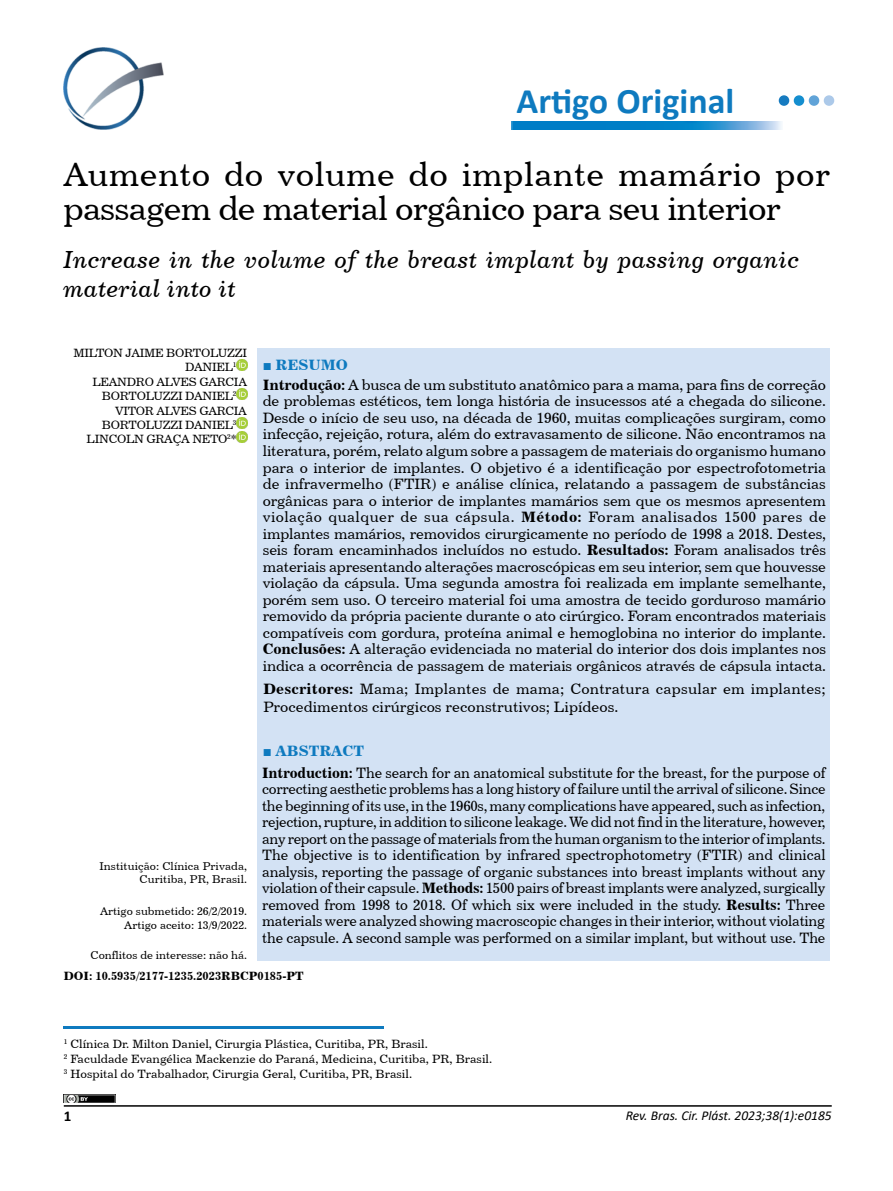
<style>
.page{position:relative;width:893px;height:1191px;background:#fff}
.page>*{position:absolute;margin:0;border:0;box-sizing:border-box;transform-origin:0 0}
.t1{font:700 36px "Calibri";color:#0e7abf}
.t2{font:33.75px/34.5px "Century 731 BT Roman A";letter-spacing:-.025em;color:#000}
.t3{font:24.75px/29.7px "Century 731 BT Italic A";letter-spacing:.01em;color:#000}
.t4{font:15px/16.5px "Century 731 BT Roman A";letter-spacing:-.01em;color:#000;text-align:justify}
.t5{font:15px/16.5px "Century 731 BT Roman A";letter-spacing:-.01em;color:#000;text-align:justify;scale:.95 1}
.t6{font:15px "Century 731 BT Bold A";color:#0e7abf}
.t7{font:700 15px "Calibri";color:#000}
.t8{font:italic 13.5px "Calibri";color:#000}
.t9{font:12px/15px "Century 731 BT Roman A";color:#000}
.t10{font:12px "Century 731 BT Roman A";letter-spacing:-.025em;color:#000}
.t11{font:12px "Century 731 BT Bold A";color:#000}
.t12{font:11.25px/13.5px "Century 731 BT Roman A";color:#000;text-align:right}
.s1{font-family:"Times New Roman";font-weight:700}
.s2{font-family:"Century 731 BT Bold A"}
</style>
<div class="page">
<hr style="left:64px;top:1105px;width:768px;height:1px;background:#000">
<svg style="left:236px;top:360px;width:11px;height:10px"></svg>
<svg style="left:236px;top:389px;width:11px;height:10px"></svg>
<svg style="left:236px;top:417px;width:11px;height:25px"></svg>
<img style="left:63px;top:47px;width:101px;height:82px">
<div style="left:258px;top:348px;width:572px;height:612px;background:#d3e2f4"></div>
<hr style="left:64px;top:1026px;width:320px;height:2px;background:#0e7abf">
<img style="left:64px;top:1094px;width:51px;height:9px">
<div style="left:779px;top:96px;width:9px;height:9px;background:#167bc0;border-radius:50%"></div>
<div style="left:779px;top:95px;width:10px;height:11px;border:2px solid #167bc0;border-radius:50%"></div>
<div style="left:794px;top:96px;width:9px;height:9px;background:#148ecf;border-radius:50%"></div>
<div style="left:794px;top:95px;width:10px;height:11px;border:2px solid #148ecf;border-radius:50%"></div>
<div style="left:809px;top:96px;width:9px;height:9px;background:#60a3d8;border-radius:50%"></div>
<div style="left:809px;top:95px;width:10px;height:11px;border:2px solid #61a4d8;border-radius:50%"></div>
<div style="left:824px;top:96px;width:9px;height:9px;background:#acc9e9;border-radius:50%"></div>
<div style="left:824px;top:95px;width:10px;height:11px;border:2px solid #acc9e9;border-radius:50%"></div>
<img style="left:511px;top:122px;width:271px;height:7px">
<h1 class="t1" style="left:517px;top:76px;width:219px">Artigo Original</h1>
<h2 class="t2" style="left:63px;top:156px;width:768px">Aumento do volume do implante mamário por passagem de material orgânico para seu interior</h2>
<h3 class="t3" style="left:63px;top:244px;width:737px">Increase in the volume of the breast implant by passing organic material into it</h3>
<p class="t10" style="left:73px;top:345px;width:175px">MILTON JAIME BORTOLUZZI</p>
<p class="t9" style="left:185px;top:359px;width:53px">DANIEL<sup>1</sup></p>
<p class="t10" style="left:92px;top:374px;width:156px">LEANDRO ALVES GARCIA</p>
<p class="t10" style="left:102px;top:388px;width:136px">BORTOLUZZI DANIEL<sup>2</sup></p>
<p class="t10" style="left:115px;top:403px;width:134px">VITOR ALVES GARCIA</p>
<p class="t10" style="left:102px;top:417px;width:136px">BORTOLUZZI DANIEL<sup>3</sup></p>
<p class="t10" style="left:87px;top:432px;width:152px">LINCOLN GRAÇA NETO<sup>2</sup>*</p>
<p class="t12" style="left:99px;top:858px;width:149px">Instituição: Clínica Privada,<br>Curitiba, PR, Brasil.</p>
<p class="t12" style="left:100px;top:904px;width:148px">Artigo submetido: 26/2/2019.<br>Artigo aceito: 13/9/2022.</p>
<p class="t12" style="left:91px;top:948px;width:158px">Conflitos de interesse: não há.</p>
<p class="t6" style="left:263px;top:355px;width:87px"><span class="s1">■</span> RESUMO</p>
<p class="t4" style="left:263px;top:376px;width:565px"><span class="s2">Introdução:</span> A busca de um substituto anatômico para a mama, para fins de correção de problemas estéticos, tem longa história de insucessos até a chegada do silicone.<br>Desde o início de seu uso, na década de 1960, muitas complicações surgiram, como infecção, rejeição, rotura, além do extravasamento de silicone. Não encontramos na literatura, porém, relato algum sobre a passagem de materiais do organismo humano para o interior de implantes. O objetivo é a identificação por espectrofotometria de infravermelho (FTIR) e análise clínica, relatando a passagem de substâncias orgânicas para o interior de implantes mamários sem que os mesmos apresentem violação qualquer de sua cápsula. <span class="s2">Método:</span> Foram analisados 1500 pares de implantes mamários, removidos cirurgicamente no período de 1998 a 2018. Destes, seis foram encaminhados incluídos no estudo. <span class="s2">Resultados:</span> Foram analisados três materiais apresentando alterações macroscópicas em seu interior, sem que houvesse violação da cápsula. Uma segunda amostra foi realizada em implante semelhante, porém sem uso. O terceiro material foi uma amostra de tecido gorduroso mamário removido da própria paciente durante o ato cirúrgico. Foram encontrados materiais compatíveis com gordura, proteína animal e hemoglobina no interior do implante.<br><span class="s2">Conclusões:</span> A alteração evidenciada no material do interior dos dois implantes nos indica a ocorrência de passagem de materiais orgânicos através de cápsula intacta.</p>
<p class="t4" style="left:263px;top:679px;width:564px;line-height:18px"><span class="s2">Descritores:</span> Mama; Implantes de mama; Contratura capsular em implantes;<br>Procedimentos cirúrgicos reconstrutivos; Lipídeos.</p>
<p class="t6" style="left:263px;top:741px;width:103px"><span class="s1">■</span> ABSTRACT</p>
<p class="t5" style="left:262px;top:764px;width:595px"><span class="s2">Introduction:</span> The search for an anatomical substitute for the breast, for the purpose of correcting aesthetic problems has a long history of failure until the arrival of silicone. Since the beginning of its use, in the 1960s, many complications have appeared, such as infection, rejection, rupture, in addition to silicone leakage. We did not find in the literature, however, any report on the passage of materials from the human organism to the interior of implants.<br>The objective is to identification by infrared spectrophotometry (FTIR) and clinical analysis, reporting the passage of organic substances into breast implants without any violation of their capsule. <span class="s2">Methods:</span> 1500 pairs of breast implants were analyzed, surgically removed from 1998 to 2018. Of which six were included in the study. <span class="s2">Results:</span> Three materials were analyzed showing macroscopic changes in their interior, without violating the capsule. A second sample was performed on a similar implant, but without use. The</p>
<p class="t11" style="left:64px;top:968px;width:241px">DOI: 10.5935/2177-1235.2023RBCP0185-PT</p>
<p class="t9" style="left:64px;top:1036px;width:430px"><sup>1</sup> Clínica Dr. Milton Daniel, Cirurgia Plástica, Curitiba, PR, Brasil.<br><sup>2</sup> Faculdade Evangélica Mackenzie do Paraná, Medicina, Curitiba, PR, Brasil.<br><sup>3</sup> Hospital do Trabalhador, Cirurgia Geral, Curitiba, PR, Brasil.</p>
<p class="t7" style="left:64px;top:1105px;width:9px">1</p>
<p class="t8" style="left:626px;top:1106px;width:208px">Rev. Bras. Cir. Plást. 2023;38(1):e0185</p>
</div>
